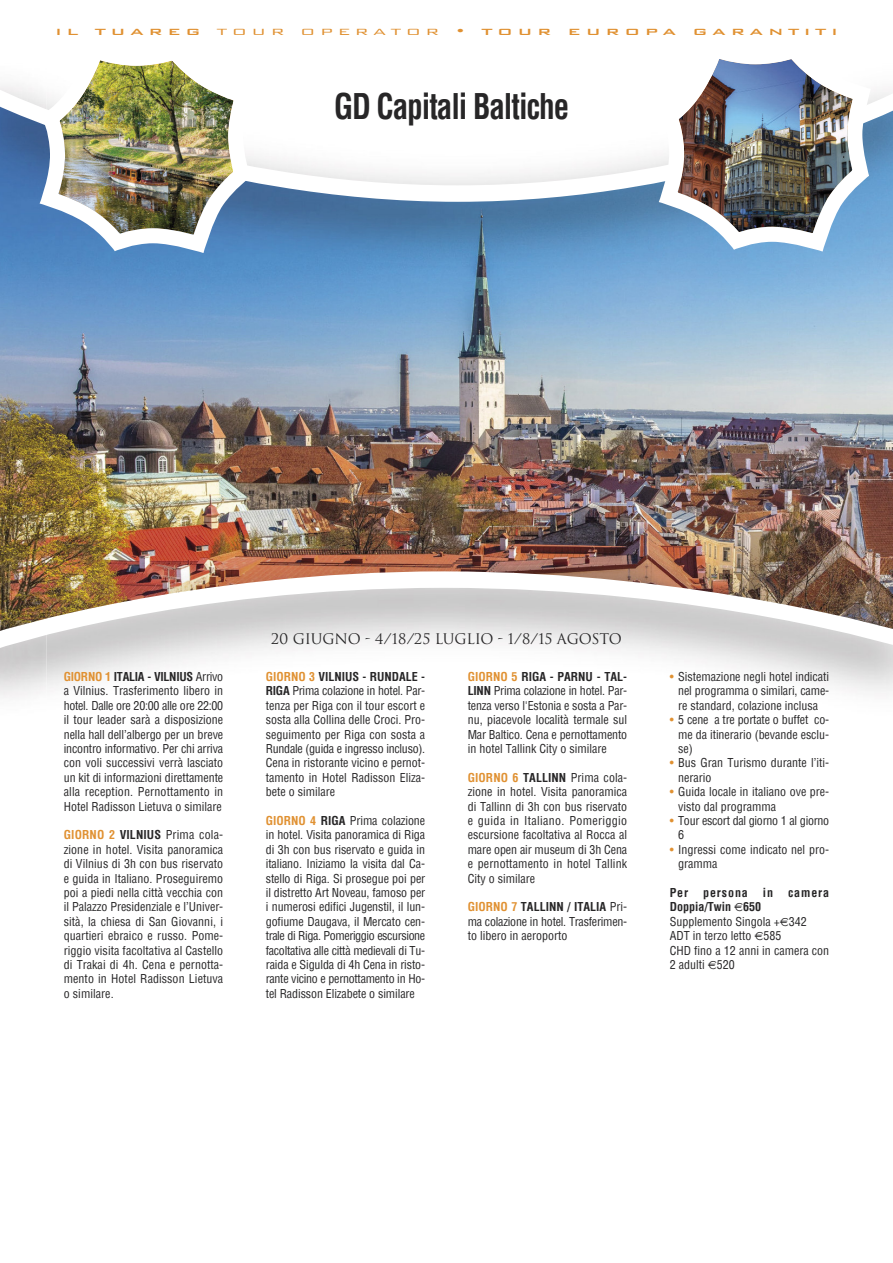
<style>
.page{position:relative;width:893px;height:1263px;background:#fff}
.page>*{position:absolute;margin:0;border:0;box-sizing:border-box;transform-origin:0 0}
.t1{font:700 condensed 34.65px "Helvetica";letter-spacing:-.035em;color:#272627;scale:.9 1}
.t2{font:14.25px "Trajan";letter-spacing:-.015em;color:#272627}
.t3{font:condensed 12px/14.4px "Helvetica";color:#272627;text-align:justify}
.t4{font:700 condensed 12px/14.4px "Helvetica";letter-spacing:.075em;color:#272627}
.t5{font:condensed 12px/14.4px "Helvetica";letter-spacing:-.025em;color:#272627}
.t6{font:500 12px "Bank Gothic";letter-spacing:.25em;color:#e09132;scale:1.5 1}
.t7{font:300 12px "Bank Gothic";letter-spacing:.25em;color:#e09132;scale:1.5 1}
.s1{font-weight:300}
.s2{font-weight:700;color:#e09132}
.s3{font-weight:700}
.s4{color:#e09132}
</style>
<div class="page">
<img style="left:0;top:269px;width:893px;height:277px">
<img style="left:0;top:202px;width:893px;height:67px">
<svg style="left:0;top:89px;width:893px;height:113px"></svg>
<img style="left:0;top:648px;width:47px;height:63px">
<img style="left:0;top:546px;width:893px;height:25px">
<img style="left:0;top:571px;width:893px;height:77px">
<img style="left:40px;top:60px;width:212px;height:193px">
<img style="left:659px;top:59px;width:212px;height:193px">
<p class="t6" style="left:55px;top:25px;width:17px">I L</p>
<p class="t6" style="left:95px;top:25px;width:72px">TUAREG</p>
<p class="t7" style="left:217px;top:25px;width:47px">TOUR</p>
<p class="t7" style="left:300px;top:25px;width:94px">OPERATOR</p>
<p class="t6" style="left:455px;top:25px;width:66px"><span class="s1">•</span> TOUR</p>
<p class="t6" style="left:568px;top:25px;width:74px">EUROPA</p>
<p class="t6" style="left:692px;top:25px;width:99px">GARANTITI</p>
<h1 class="t1" style="left:334px;top:84px;width:263px">GD Capitali Baltiche</h1>
<p class="t3" style="left:64px;top:669px;width:161px"><span class="s2">GIORNO 1</span> <span class="s3">ITALIA - VILNIus</span> Arrivo a Vilnius. Trasferimento libero in hotel. Dalle ore 20:00 alle ore 22:00 il tour leader sarà a disposizione nella hall dell’albergo per un breve incontro informativo. Per chi arriva con voli successivi verrà lasciato un kit di informazioni direttamente alla reception. Pernottamento in Hotel Radisson Lietuva o similare</p>
<p class="t3" style="left:64px;top:827px;width:161px"><span class="s2">GIORNO 2</span> <span class="s3">VILNIus</span> Prima cola&shy;zione in hotel. Visita panoramica di Vilnius di 3h con bus riservato e guida in Italiano. Proseguiremo poi a piedi nella città vecchia con il Palazzo Presidenziale e l’Univer&shy;sità, la chiesa di San Giovanni, i quartieri ebraico e russo. Pome&shy;riggio visita facoltativa al Castello di Trakai di 4h. Cena e pernotta&shy;mento in Hotel Radisson Lietuva o similare.</p>
<p class="t2" style="left:271px;top:630px;width:352px">20 GIUGNO - 4/18/25 LUGLIO - 1/8/15 AGOSTO</p>
<p class="t3" style="left:266px;top:669px;width:161px"><span class="s2">GIORNO 3</span> <span class="s3">VILNIus - RuNDALe - RIGA</span> Prima colazione in hotel. Par&shy;tenza per Riga con il tour escort e sosta alla Collina delle Croci. Pro&shy;seguimento per Riga con sosta a Rundale (guida e ingresso incluso).<br>Cena in ristorante vicino e pernot&shy;tamento in Hotel Radisson Eliza&shy;bete o similare</p>
<p class="t3" style="left:266px;top:813px;width:161px"><span class="s2">GIORNO 4</span> <span class="s3">RIGA</span> Prima colazione in hotel. Visita panoramica di Riga di 3h con bus riservato e guida in italiano. Iniziamo la visita dal Ca&shy;stello di Riga. Si prosegue poi per il distretto Art Noveau, famoso per i numerosi edifici Jugenstil, il lun&shy;gofiume Daugava, il Mercato cen&shy;trale di Riga. Pomeriggio escursione facoltativa alle città medievali di Tu&shy;raida e Sigulda di 4h Cena in risto&shy;rante vicino e pernottamento in Ho&shy;tel Radisson Elizabete o similare</p>
<p class="t3" style="left:468px;top:669px;width:161px"><span class="s2">GIORNO 5</span> <span class="s3">RIGA - PARNu - TAL-LINN</span> Prima colazione in hotel. Par&shy;tenza verso l'Estonia e sosta a Par&shy;nu, piacevole località termale sul Mar Baltico. Cena e pernottamento in hotel Tallink City o similare</p>
<p class="t3" style="left:468px;top:770px;width:161px"><span class="s2">GIORNO 6</span> <span class="s3">TALLINN</span> Prima cola&shy;zione in hotel. Visita panoramica di Tallinn di 3h con bus riservato e guida in Italiano. Pomeriggio escursione facoltativa al Rocca al mare open air museum di 3h Cena e pernottamento in hotel Tallink City o similare</p>
<p class="t3" style="left:468px;top:899px;width:161px"><span class="s2">GIORNO 7</span> <span class="s3">TALLINN / ITALIA</span> Pri&shy;ma colazione in hotel. Trasferimen&shy;to libero in aeroporto</p>
<p class="t3" style="left:678px;top:669px;width:152px;text-indent:-9px"><span class="s4">•</span> Sistemazione negli hotel indicati nel programma o similari, came&shy;re standard, colazione inclusa</p>
<p class="t3" style="left:678px;top:712px;width:152px;text-indent:-9px"><span class="s4">•</span> 5 cene a tre portate o buffet co&shy;me da itinerario (bevande esclu&shy;se)</p>
<p class="t3" style="left:678px;top:755px;width:152px;text-indent:-9px"><span class="s4">•</span> Bus Gran Turismo durante l’iti&shy;nerario</p>
<p class="t3" style="left:678px;top:784px;width:152px;text-indent:-9px"><span class="s4">•</span> Guida locale in italiano ove pre&shy;visto dal programma</p>
<p class="t5" style="left:678px;top:813px;width:152px;text-indent:-9px"><span class="s4">•</span> Tour escort dal giorno 1 al giorno<br>6</p>
<p class="t3" style="left:678px;top:842px;width:152px;text-indent:-9px"><span class="s4">•</span> Ingressi come indicato nel pro&shy;gramma</p>
<p class="t4" style="left:670px;top:885px;width:161px">Per persona in camera<br>Doppia/Twin €650</p>
<p class="t3" style="left:670px;top:914px;width:161px;text-align:left">Supplemento Singola +€342<br>ADT in terzo letto €585<br>CHD fino a 12 anni in camera con<br>2 adulti €520</p>
</div>
